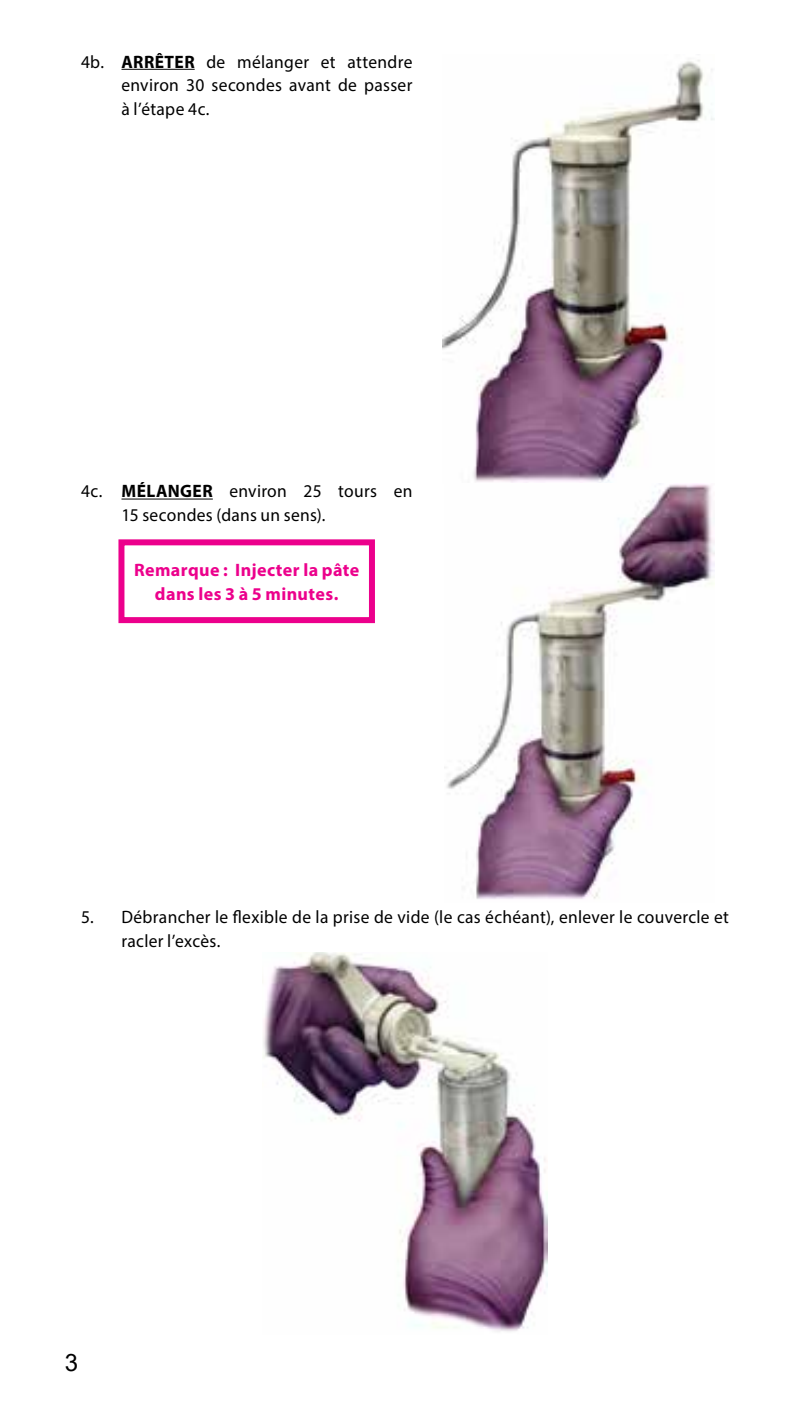
<style>
.page{position:relative;width:810px;height:1404px;background:#fff}
.page>*{position:absolute;margin:0;border:0;box-sizing:border-box;transform-origin:0 0}
.t1{font:24px "Arial";color:#000}
.t2{font:18px/24px "Myriad Pro";letter-spacing:.02em;color:#000}
.t3{font:700 18px/24px "Myriad Pro";letter-spacing:.02em;color:#ec008c;text-align:center}
.s1{font-weight:700}
</style>
<div class="page">
<hr style="left:122px;top:69px;width:73px;height:1px;background:#000">
<img style="left:443px;top:60px;width:272px;height:424px">
<hr style="left:122px;top:499px;width:91px;height:1px;background:#000">
<div style="left:118px;top:539px;width:257px;height:84px;border:6px solid #ec008c"></div>
<img style="left:445px;top:484px;width:270px;height:415px">
<img style="left:263px;top:952px;width:285px;height:380px">
<p class="t2" style="left:122px;top:49px;width:292px;text-align:justify;text-indent:-41px">4b. <span class="s1">ARRÊTER</span> de mélanger et attendre environ 30 secondes avant de passer à l’étape 4c.</p>
<p class="t2" style="left:122px;top:479px;width:292px;text-indent:-41px">4c. <span class="s1">MÉLANGER</span> environ 25 tours en<br>15 secondes (dans un sens).</p>
<p class="t3" style="left:134px;top:557px;width:227px">Remarque : Injecter la pâte dans les 3 à 5 minutes.</p>
<p class="t2" style="left:122px;top:905px;width:609px;text-indent:-41px">5. Débrancher le flexible de la prise de vide (le cas échéant), enlever le couvercle et racler l’excès.</p>
<h1 class="t1" style="left:65px;top:1346px;width:15px">3</h1>
</div>
